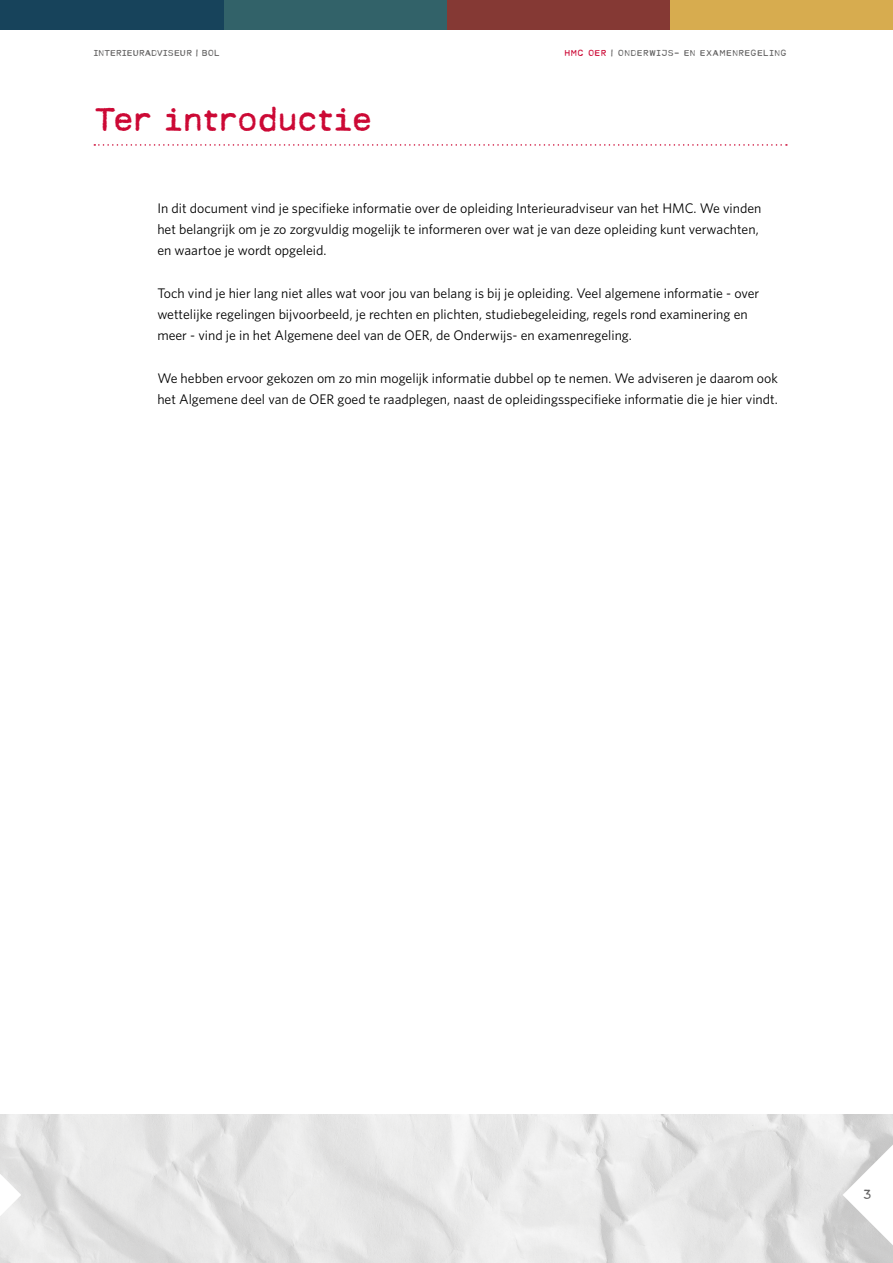
<style>
.page{position:relative;width:893px;height:1263px;background:#fff}
.page>*{position:absolute;margin:0;border:0;box-sizing:border-box;transform-origin:0 0}
.t1{font:34.5px "MODERNTYPEWRITER";letter-spacing:-.025em;color:#cc0935}
.t2{font:13.8px/21.3px "Whitney";color:#000}
.t3{font:13.5px "MODERNTYPEWRITER";color:#646363}
.t4{font:9px "MODERNTYPEWRITER";letter-spacing:.03em;color:#646363}
.s1{color:#cc0935}
</style>
<div class="page">
<img style="left:0;top:1114px;width:893px;height:149px">
<div style="left:670px;top:0;width:223px;height:30px;background:#d7ac4f"></div>
<div style="left:446px;top:0;width:224px;height:30px;background:#853934"></div>
<div style="left:223px;top:0;width:223px;height:30px;background:#326269"></div>
<div style="left:0;top:0;width:223px;height:30px;background:#17435b"></div>
<svg style="left:843px;top:1132px;width:50px;height:126px"></svg>
<svg style="left:0;top:1132px;width:21px;height:126px"></svg>
<svg style="left:94px;top:144px;width:693px;height:2px"></svg>
<p class="t4" style="left:94px;top:48px;width:12px">INTERIE</p>
<p class="t4" style="left:133px;top:48px;width:14px">URADVISE</p>
<p class="t4" style="left:180px;top:48px;width:41px">UR | BOL</p>
<p class="t4" style="left:565px;top:48px;width:224px"><span class="s1">HMC OER</span> | ONDERWIJS- EN EXAMENREGELING</p>
<h1 class="t1" style="left:94px;top:101px;width:280px">TER INTRODUCTIE</h1>
<p class="t2" style="left:157px;top:197px;width:606px">In dit document vind je specifieke informatie over de opleiding Interieuradviseur van het HMC. We vinden het belangrijk om je zo zorgvuldig mogelijk te informeren over wat je van deze opleiding kunt verwachten, en waartoe je wordt opgeleid.</p>
<p class="t2" style="left:157px;top:282px;width:604px">Toch vind je hier lang niet alles wat voor jou van belang is bij je opleiding. Veel algemene informatie - over wettelijke regelingen bijvoorbeeld, je rechten en plichten, studiebegeleiding, regels rond examinering en meer - vind je in het Algemene deel van de OER, de Onderwijs- en examenregeling.</p>
<p class="t2" style="left:157px;top:367px;width:622px">We hebben ervoor gekozen om zo min mogelijk informatie dubbel op te nemen. We adviseren je daarom ook het Algemene deel van de OER goed te raadplegen, naast de opleidingsspecifieke informatie die je hier vindt.</p>
<p class="t3" style="left:863px;top:1187px;width:10px">3</p>
</div>
